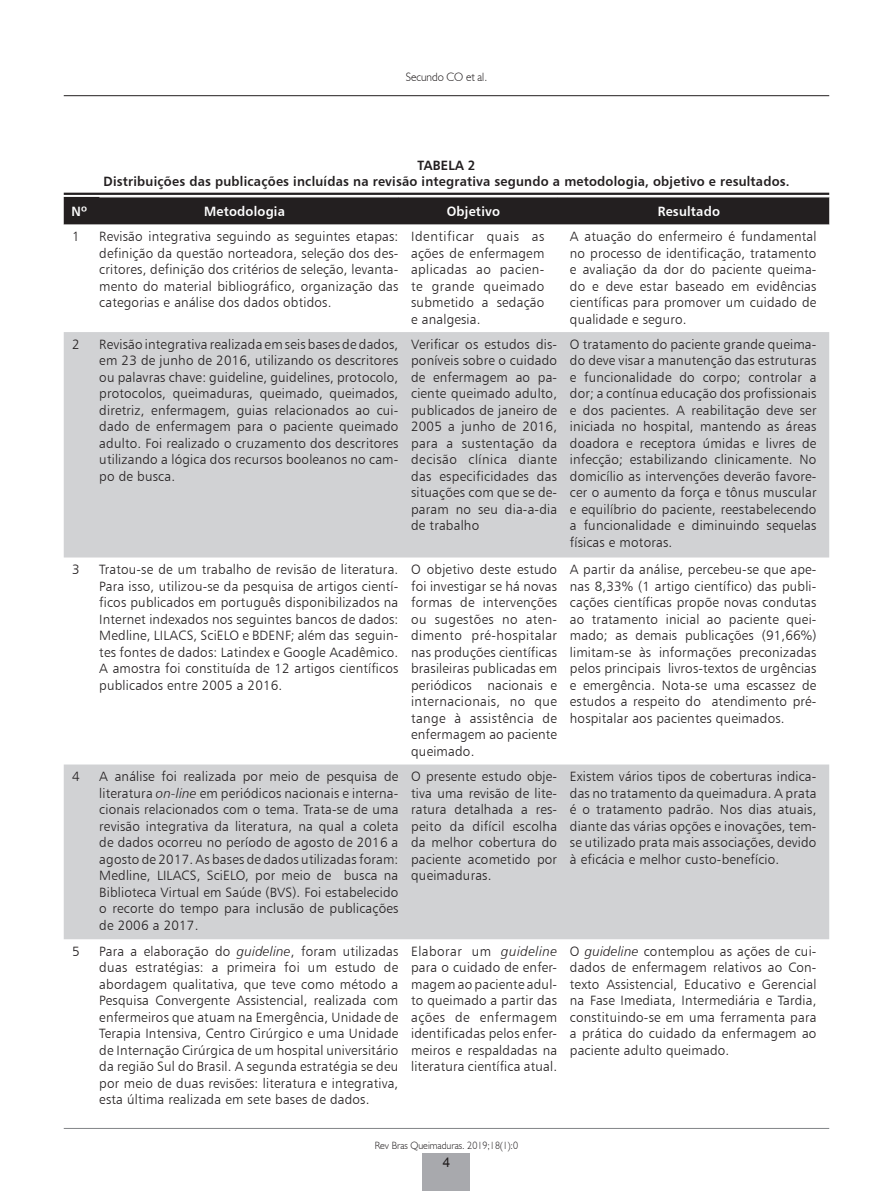
<style>
.page{position:relative;width:893px;height:1191px;background:#fff}
.page>*{position:absolute;margin:0;border:0;box-sizing:border-box;transform-origin:0 0}
.Texto_tabela_central{font:13.5px/16.5px "Humanist 777 BT Light B";letter-spacing:.015em;color:#231f20;text-align:justify}
.Título_Tabela{font:13.5px/16.5px "Humanist 777 BT Bold B";letter-spacing:.015em;color:#231f20;text-align:center;scale:.95 1}
.Título_Tabela_Branco{font:13.5px "Humanist 777 BT Bold B";letter-spacing:.015em;color:#fff;scale:.95 1}
.Texto_tabela_esquerd{font:13.5px "Humanist 777 BT Light B";color:#231f20}
.t1{font:13.5px "Arial";color:#231f20}
.t2{font:300 12px "Humanist 521 BT";color:#231f20;scale:.95 1}
.t3{font:300 10.5px "Humanist 521 BT";color:#231f20;scale:.95 1}
.s1{font-family:"Humanist 777 BT Light Italic B"}
</style>
<div class="page">
<hr style="left:64px;top:95px;width:765px;height:1px;background:#231f20">
<hr style="left:64px;top:1128px;width:765px;height:1px;background:#828487">
<div style="left:423px;top:1153px;width:47px;height:38px;background:#a8a9ad"></div>
<hr style="left:64px;top:193px;width:765px;height:2px;background:#231f20">
<div style="left:64px;top:197px;width:765px;height:28px;background:#231f20"></div>
<svg style="left:64px;top:332px;width:765px;height:607px;fill:#d1d2d4"></svg>
<p class="t2" style="left:406px;top:70px;width:87px">Secundo CO et al.</p>
<p class="Título_Tabela" style="left:104px;top:156px;width:724px">TABELA 2<br>Distribuições das publicações incluídas na revisão integrativa segundo a metodologia, objetivo e resultados.</p>
<p class="Título_Tabela_Branco" style="left:71px;top:202px;width:18px">Nº</p>
<p class="Título_Tabela_Branco" style="left:204px;top:202px;width:87px">Metodologia</p>
<p class="Título_Tabela_Branco" style="left:447px;top:202px;width:57px">Objetivo</p>
<p class="Título_Tabela_Branco" style="left:658px;top:202px;width:67px">Resultado</p>
<p class="Texto_tabela_esquerd" style="left:72px;top:228px;width:9px">1</p>
<p class="Texto_tabela_central" style="left:99px;top:228px;width:301px">Revisão integrativa seguindo as seguintes etapas: definição da questão norteadora, seleção dos des&shy;critores, definição dos critérios de seleção, levanta&shy;mento do material bibliográfico, organização das categorias e análise dos dados obtidos.</p>
<p class="Texto_tabela_central" style="left:411px;top:228px;width:135px">Identificar quais as ações de enfermagem aplicadas ao pacien&shy;te grande queimado submetido a sedação e analgesia.</p>
<p class="Texto_tabela_central" style="left:570px;top:228px;width:248px">A atuação do enfermeiro é fundamental no processo de identificação, tratamento e avaliação da dor do paciente queima&shy;do e deve estar baseado em evidências científicas para promover um cuidado de qualidade e seguro.</p>
<p class="Texto_tabela_esquerd" style="left:72px;top:336px;width:9px">2</p>
<p class="Texto_tabela_central" style="left:99px;top:335px;width:301px">Revisão integrativa realizada em seis bases de dados, em 23 de junho de 2016, utilizando os descritores ou palavras chave: guideline, guidelines, protocolo, protocolos, queimaduras, queimado, queimados, diretriz, enfermagem, guias relacionados ao cui&shy;dado de enfermagem para o paciente queimado adulto. Foi realizado o cruzamento dos descritores utilizando a lógica dos recursos booleanos no cam&shy;po de busca.</p>
<p class="Texto_tabela_central" style="left:411px;top:335px;width:148px">Verificar os estudos dis&shy;poníveis sobre o cuidado de enfermagem ao pa&shy;ciente queimado adulto, publicados de janeiro de 2005 a junho de 2016, para a sustentação da decisão clínica diante das especificidades das situações com que se de&shy;param no seu dia-a-dia de trabalho</p>
<p class="Texto_tabela_central" style="left:570px;top:335px;width:248px">O tratamento do paciente grande queima&shy;do deve visar a manutenção das estruturas e funcionalidade do corpo; controlar a dor; a contínua educação dos profissionais e dos pacientes. A reabilitação deve ser iniciada no hospital, mantendo as áreas doadora e receptora úmidas e livres de infecção; estabilizando clinicamente. No domicílio as intervenções deverão favore&shy;cer o aumento da força e tônus muscular e equilíbrio do paciente, reestabelecendo a funcionalidade e diminuindo sequelas físicas e motoras.</p>
<p class="Texto_tabela_esquerd" style="left:72px;top:561px;width:9px">3</p>
<p class="Texto_tabela_central" style="left:99px;top:561px;width:301px">Tratou-se de um trabalho de revisão de literatura.<br>Para isso, utilizou-se da pesquisa de artigos cientí&shy;ficos publicados em português disponibilizados na Internet indexados nos seguintes bancos de dados:<br>Medline, LILACS, SciELO e BDENF; além das seguin&shy;tes fontes de dados: Latindex e Google Acadêmico.<br>A amostra foi constituída de 12 artigos científicos publicados entre 2005 a 2016.</p>
<p class="Texto_tabela_central" style="left:411px;top:561px;width:147px">O objetivo deste estudo foi investigar se há novas formas de intervenções ou sugestões no aten&shy;dimento pré-hospitalar nas produções científicas brasileiras publicadas em periódicos nacionais e internacionais, no que tange à assistência de enfermagem ao paciente queimado.</p>
<p class="Texto_tabela_central" style="left:570px;top:561px;width:248px">A partir da análise, percebeu-se que ape&shy;nas 8,33% (1 artigo científico) das publi&shy;cações científicas propõe novas condutas ao tratamento inicial ao paciente quei&shy;mado; as demais publicações (91,66%) limitam-se às informações preconizadas pelos principais livros-textos de urgências e emergência. Nota-se uma escassez de estudos a respeito do atendimento pré&shy;hospitalar aos pacientes queimados.</p>
<p class="Texto_tabela_esquerd" style="left:72px;top:768px;width:9px">4</p>
<p class="Texto_tabela_central" style="left:99px;top:768px;width:301px">A análise foi realizada por meio de pesquisa de literatura <span class="s1">on-line</span> em periódicos nacionais e interna&shy;cionais relacionados com o tema. Trata-se de uma revisão integrativa da literatura, na qual a coleta de dados ocorreu no período de agosto de 2016 a agosto de 2017. As bases de dados utilizadas foram:<br>Medline, LILACS, SciELO, por meio de busca na Biblioteca Virtual em Saúde (BVS). Foi estabelecido o recorte do tempo para inclusão de publicações de 2006 a 2017.</p>
<p class="Texto_tabela_central" style="left:411px;top:768px;width:148px">O presente estudo obje&shy;tiva uma revisão de lite&shy;ratura detalhada a res&shy;peito da difícil escolha da melhor cobertura do paciente acometido por queimaduras.</p>
<p class="Texto_tabela_central" style="left:570px;top:768px;width:248px">Existem vários tipos de coberturas indica&shy;das no tratamento da queimadura. A prata é o tratamento padrão. Nos dias atuais, diante das várias opções e inovações, tem&shy;se utilizado prata mais associações, devido à eficácia e melhor custo-benefício.</p>
<p class="Texto_tabela_esquerd" style="left:72px;top:943px;width:9px">5</p>
<p class="Texto_tabela_central" style="left:99px;top:942px;width:301px">Para a elaboração do <span class="s1">guideline</span>, foram utilizadas duas estratégias: a primeira foi um estudo de abordagem qualitativa, que teve como método a Pesquisa Convergente Assistencial, realizada com enfermeiros que atuam na Emergência, Unidade de Terapia Intensiva, Centro Cirúrgico e uma Unidade de Internação Cirúrgica de um hospital universitário da região Sul do Brasil. A segunda estratégia se deu por meio de duas revisões: literatura e integrativa, esta última realizada em sete bases de dados.</p>
<p class="Texto_tabela_central" style="left:411px;top:942px;width:147px">Elaborar um <span class="s1">guideline </span>para o cuidado de enfer&shy;magem ao paciente adul&shy;to queimado a partir das ações de enfermagem identificadas pelos enfer&shy;meiros e respaldadas na literatura científica atual.</p>
<p class="Texto_tabela_central" style="left:570px;top:942px;width:248px">O <span class="s1">guideline</span> contemplou as ações de cui&shy;dados de enfermagem relativos ao Con&shy;texto Assistencial, Educativo e Gerencial na Fase Imediata, Intermediária e Tardia, constituindo-se em uma ferramenta para a prática do cuidado da enfermagem ao paciente adulto queimado.</p>
<p class="t3" style="left:375px;top:1138px;width:152px">Rev Bras Queimaduras. 2019;18(1):0</p>
<p class="t1" style="left:443px;top:1153px;width:9px">4</p>
</div>
